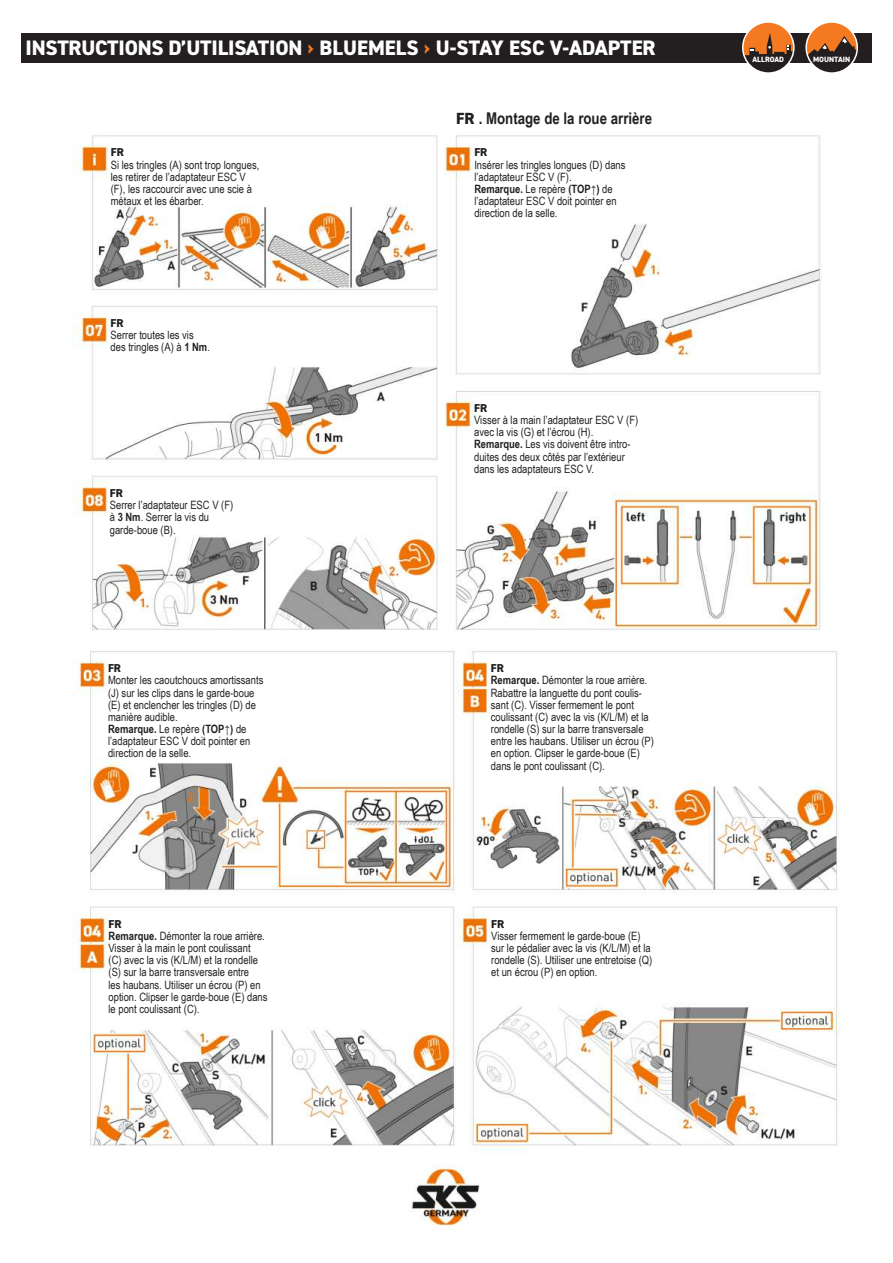
<style>
.page{position:relative;width:893px;height:1263px;background:#fff}
.page>*{position:absolute;margin:0;border:0;box-sizing:border-box;transform-origin:0 0}
.t1{font:800 21px "DIN2014";letter-spacing:-.01em;color:#fff}
.t2{font:700 16.2px "Arial Narrow";color:#231f20}
.t3{font:11.55px/12.1px "Arial Narrow";color:#231f20}
.t4{font:800 11.55px "DIN2014";color:#231f20}
.t5{font:800 7.65px "DIN2014";color:#fff}
.s1{color:#f47921}
.s2{font-weight:700}
.s3{font-family:"DIN2014";font-weight:800}
</style>
<div class="page">
<img style="left:21px;top:33px;width:851px;height:1193px">
<div style="left:21px;top:34px;width:851px;height:29px;background:#231f20"></div>
<div style="left:743px;top:22px;width:51px;height:51px;background:#f47921;border-radius:50%"></div>
<div style="left:742px;top:21px;width:53px;height:53px;border:2px solid #fff;border-radius:50%"></div>
<svg style="left:743px;top:33px;width:51px;height:40px"></svg>
<div style="left:806px;top:22px;width:51px;height:51px;background:#f47921;border-radius:50%"></div>
<svg style="left:806px;top:36px;width:51px;height:37px"></svg>
<div style="left:805px;top:21px;width:53px;height:53px;border:2px solid #fff;border-radius:50%"></div>
<h1 class="t1" style="left:26px;top:36px;width:632px">INSTRUCTIONS D’UTILISATION <span class="s1">›</span> BLUEMELS <span class="s1">›</span> U-STAY ESC V-ADAPTER</h1>
<p class="t4" style="left:111px;top:146px;width:15px">FR</p>
<p class="t3" style="left:111px;top:160px;width:150px">Si les tringles (A) sont trop longues, les retirer de l’adaptateur ESC V (F), les raccourcir avec une scie à métaux et les ébarber.</p>
<p class="t4" style="left:111px;top:316px;width:15px">FR</p>
<p class="t3" style="left:111px;top:330px;width:101px">Serrer toutes les vis des tringles (A) à <span class="s2">1 Nm</span>.</p>
<p class="t4" style="left:110px;top:486px;width:15px">FR</p>
<p class="t3" style="left:110px;top:500px;width:125px">Serrer l’adaptateur ESC V (F) à <span class="s2">3 Nm</span>. Serrer la vis du garde-boue (B).</p>
<p class="t4" style="left:108px;top:661px;width:15px">FR</p>
<p class="t3" style="left:108px;top:675px;width:157px">Monter les caoutchoucs amortissants (J) sur les clips dans le garde-boue (E) et enclencher les tringles (D) de manière audible.<br><span class="s2">Remarque.</span> Le repère <span class="s2">(TOP↑)</span> de l’adaptateur ESC V doit pointer en direction de la selle.</p>
<p class="t4" style="left:109px;top:917px;width:15px">FR</p>
<p class="t3" style="left:109px;top:931px;width:160px"><span class="s2">Remarque.</span> Démonter la roue arrière.<br>Visser à la main le pont coulissant<br>(C) avec la vis (K/L/M) et la rondelle (S) sur la barre transversale entre<br>les haubans. Utiliser un écrou (P) en option. Clipser le garde-boue (E) dans le pont coulissant (C).</p>
<h2 class="t2" style="left:456px;top:112px;width:198px"><span class="s3">FR</span> . Montage de la roue arrière</h2>
<p class="t4" style="left:474px;top:146px;width:15px">FR</p>
<p class="t3" style="left:474px;top:160px;width:153px">Insérer les tringles longues (D) dans l’adaptateur ESC V (F).<br><span class="s2">Remarque.</span> Le repère <span class="s2">(TOP↑)</span> de l’adaptateur ESC V doit pointer en direction de la selle.</p>
<p class="t4" style="left:474px;top:401px;width:15px">FR</p>
<p class="t3" style="left:474px;top:415px;width:166px">Visser à la main l’adaptateur ESC V (F) avec la vis (G) et l’écrou (H).<br><span class="s2">Remarque.</span> Les vis doivent être intro&shy;duites des deux côtés par l’extérieur dans les adaptateurs ESC V.</p>
<p class="t4" style="left:491px;top:661px;width:15px">FR</p>
<p class="t3" style="left:491px;top:675px;width:165px"><span class="s2">Remarque.</span> Démonter la roue arrière.<br>Rabattre la languette du pont coulis&shy;sant (C). Visser fermement le pont coulissant (C) avec la vis (K/L/M) et la rondelle (S) sur la barre transversale entre les haubans. Utiliser un écrou (P) en option. Clipser le garde-boue (E) dans le pont coulissant (C).</p>
<p class="t4" style="left:491px;top:917px;width:15px">FR</p>
<p class="t3" style="left:491px;top:931px;width:163px">Visser fermement le garde-boue (E) sur le pédalier avec la vis (K/L/M) et la rondelle (S). Utiliser une entretoise (Q) et un écrou (P) en option.</p>
<p class="t5" style="left:752px;top:55px;width:33px">ALLROAD</p>
<p class="t5" style="left:813px;top:55px;width:39px">MOUNTAIN</p>
</div>
